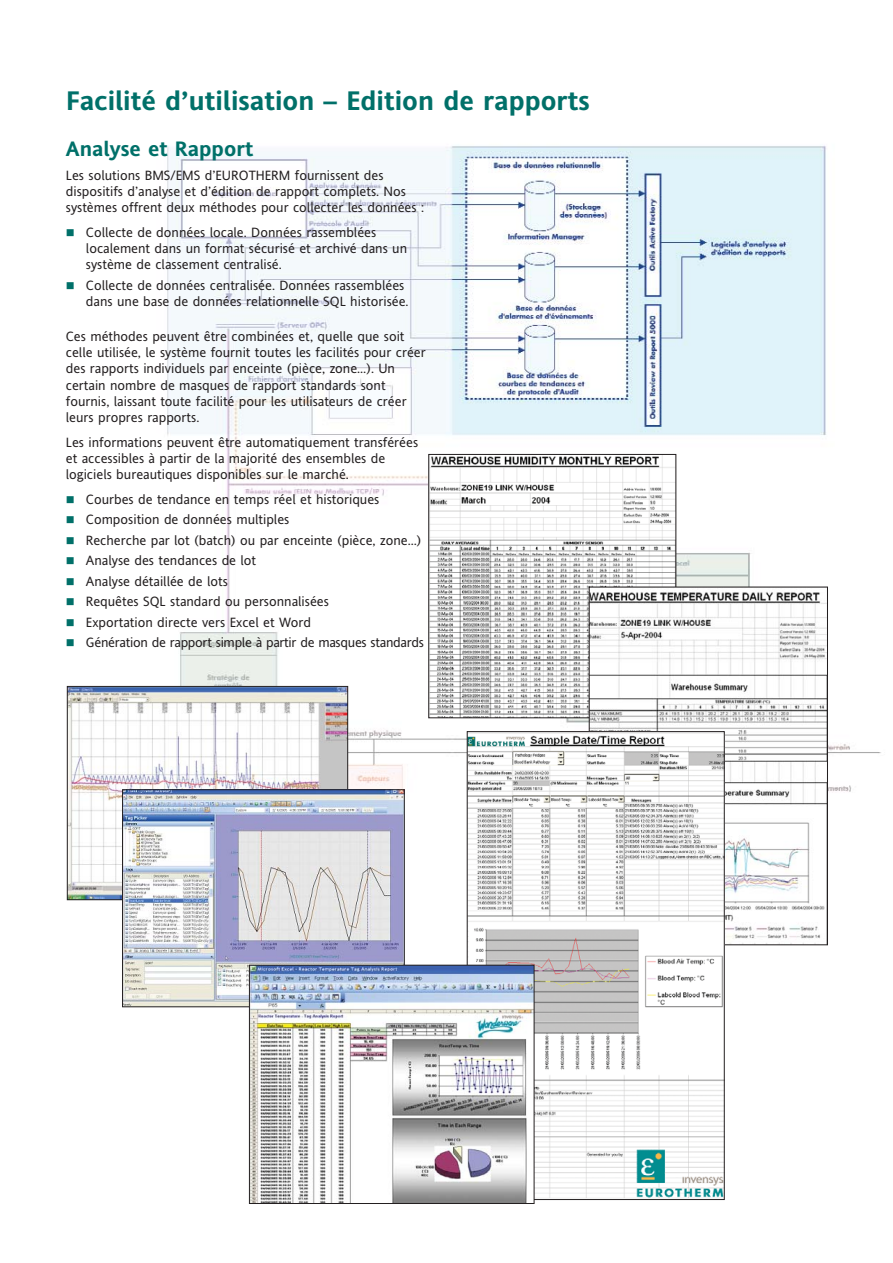
<style>
.page{position:relative;width:893px;height:1263px;background:#fff}
.page>*{position:absolute;margin:0;border:0;box-sizing:border-box;transform-origin:0 0}
.t1{font:700 27px "Invensys Andale";color:#007069}
.t2{font:700 21px "Invensys Andale";color:#007069}
.t3{font:13.5px/16.2px "Invensys Andale";color:#231f20}
</style>
<div class="page">
<img style="left:70px;top:145px;width:811px;height:680px">
<img style="left:69px;top:688px;width:277px;height:210px">
<div style="left:67px;top:686px;width:281px;height:214px;border:1px solid #231f20"></div>
<img style="left:430px;top:456px;width:244px;height:260px">
<div style="left:428px;top:454px;width:248px;height:264px;border:1px solid #231f20"></div>
<img style="left:591px;top:589px;width:234px;height:354px">
<img style="left:124px;top:792px;width:278px;height:213px">
<img style="left:469px;top:733px;width:253px;height:465px">
<img style="left:251px;top:967px;width:281px;height:235px">
<div style="left:249px;top:965px;width:285px;height:239px;border:1px solid #231f20"></div>
<svg style="left:70px;top:229px;width:4px;height:7px"></svg>
<svg style="left:70px;top:282px;width:4px;height:7px"></svg>
<svg style="left:70px;top:496px;width:4px;height:7px"></svg>
<svg style="left:70px;top:516px;width:4px;height:7px"></svg>
<svg style="left:70px;top:537px;width:4px;height:7px"></svg>
<svg style="left:70px;top:557px;width:4px;height:7px"></svg>
<svg style="left:70px;top:578px;width:4px;height:7px"></svg>
<svg style="left:70px;top:598px;width:4px;height:7px"></svg>
<svg style="left:70px;top:619px;width:4px;height:7px"></svg>
<svg style="left:70px;top:639px;width:4px;height:7px"></svg>
<h1 class="t1" style="left:66px;top:91px;width:525px">Facilité d’utilisation – Edition de rapports</h1>
<h2 class="t2" style="left:66px;top:141px;width:189px">Analyse et Rapport</h2>
<p class="t3" style="left:66px;top:168px;width:360px">Les solutions BMS/EMS d’EUROTHERM fournissent des dispositifs d’analyse et d’édition de rapport complets. Nos systèmes offrent deux méthodes pour collecter les données :</p>
<p class="t3" style="left:86px;top:225px;width:323px">Collecte de données locale. Données rassemblées localement dans un format sécurisé et archivé dans un système de classement centralisé.</p>
<p class="t3" style="left:86px;top:278px;width:324px">Collecte de données centralisée. Données rassemblées dans une base de données relationnelle SQL historisée.</p>
<p class="t3" style="left:66px;top:329px;width:361px">Ces méthodes peuvent être combinées et, quelle que soit celle utilisée, le système fournit toutes les facilités pour créer des rapports individuels par enceinte (pièce, zone…). Un certain nombre de masques de rapport standards sont fournis, laissant toute facilité pour les utilisateurs de créer leurs propres rapports.</p>
<p class="t3" style="left:66px;top:435px;width:354px">Les informations peuvent être automatiquement transférées et accessibles à partir de la majorité des ensembles de logiciels bureautiques disponibles sur le marché.</p>
<p class="t3" style="left:86px;top:490px;width:339px;line-height:20.4px">Courbes de tendance en temps réel et historiques Composition de données multiples<br>Recherche par lot (batch) ou par enceinte (pièce, zone…)<br>Analyse des tendances de lot<br>Analyse détaillée de lots<br>Requêtes SQL standard ou personnalisées<br>Exportation directe vers Excel et Word<br>Génération de rapport simple à partir de masques standards</p>
</div>
